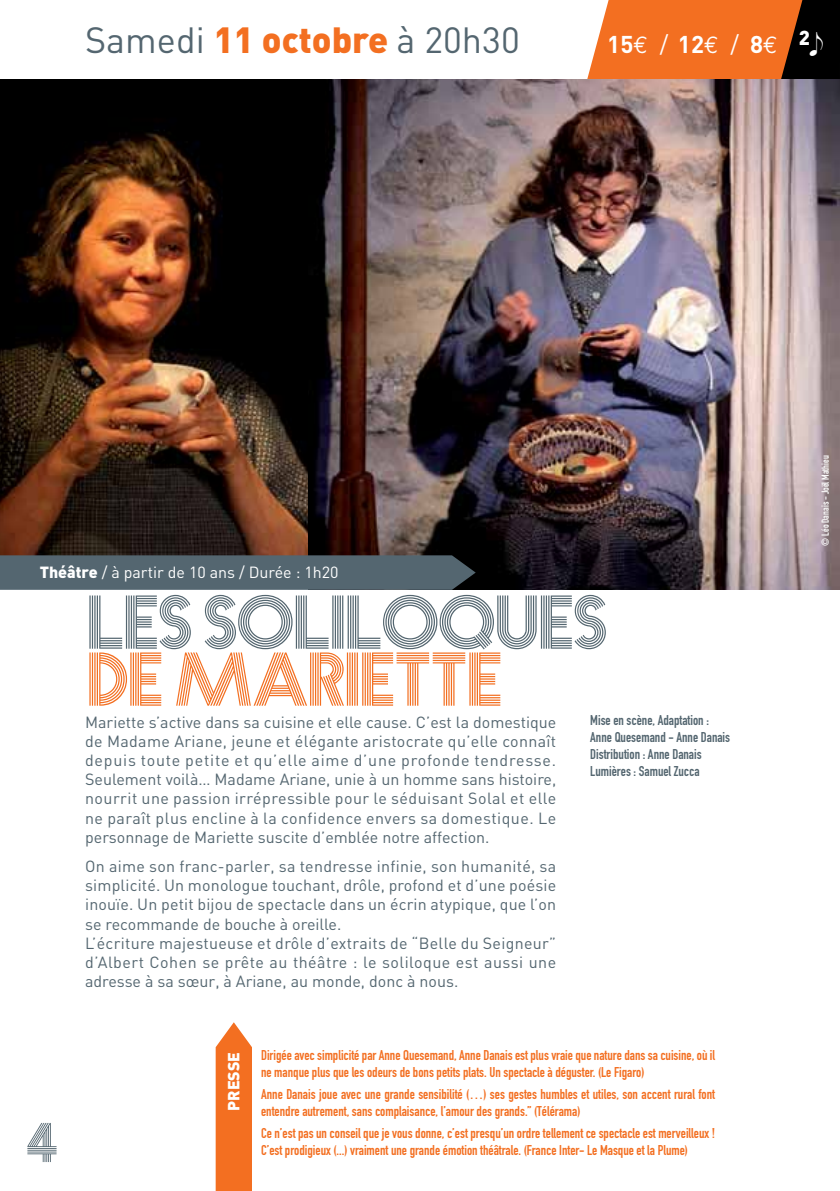
<style>
.page{position:relative;width:840px;height:1191px;background:#fff}
.page>*{position:absolute;margin:0;border:0;box-sizing:border-box;transform-origin:0 0}
.t1{font:68px "Prisma";color:#546670}
.t2{font:68px "Prisma";color:#f36f21}
.t3{font:50px "Prisma";color:#546670}
.t4{font:36px "DIN";color:#546670}
.t5{font:700 24px "DIN";color:#fff}
.t6{font:16px/19.2px "DIN";letter-spacing:.01em;color:#546670;text-align:justify}
.t7{font:16px "DIN";color:#fff}
.t8{font:900 16px "DIN";color:#fff}
.t9{font:14px/16.8px "DIN Engschrift";color:#f36f21}
.t10{font:14px/16.8px "DIN Engschrift";color:#546670}
.t11{font:10px "DIN Engschrift";color:#fff}
.s1{font-weight:900;color:#f36f21}
.s2{font-family:"Euro Mono";font-weight:400}
.s3{font-weight:400}
.s4{font-family:"Sonata";font-weight:400}
.s5{font-weight:900}
</style>
<div class="page">
<svg style="left:215px;top:1022px;width:37px;height:169px;background:#f47c35"></svg>
<img style="left:0;top:79px;width:308px;height:476px">
<img style="left:308px;top:79px;width:531px;height:511px">
<svg style="left:0;top:555px;width:475px;height:35px;background:#52636c"></svg>
<svg style="left:575px;top:0;width:265px;height:124px;background:#b36d4a"></svg>
<h3 class="t4" style="left:85px;top:18px;width:436px">Samedi <span class="s1">11 octobre</span> à 20h30</h3>
<h3 class="t5" style="left:607px;top:29px;width:217px">15<span class="s2">E</span> <span class="s3">/</span> 12<span class="s2">E</span> <span class="s3">/</span> 8<span class="s2">E</span> <sup>2</sup><span class="s4">e</span></h3>
<p class="t7" style="left:40px;top:562px;width:300px"><span class="s5">Théâtre</span> / à partir de 10 ans / Durée : 1h20</p>
<h1 class="t1" style="left:85px;top:571px;width:521px">LES SOLILOQUES</h1>
<h1 class="t2" style="left:85px;top:628px;width:416px">DE MARIETTE</h1>
<h2 class="t3" style="left:24px;top:1105px;width:34px">4</h2>
<p class="t6" style="left:85px;top:712px;width:472px">Mariette s’active dans sa cuisine et elle cause. C’est la domestique de Madame Ariane, jeune et élégante aristocrate qu’elle connaît depuis toute petite et qu’elle aime d’une profonde tendresse.<br>Seulement voilà… Madame Ariane, unie à un homme sans histoire, nourrit une passion irrépressible pour le séduisant Solal et elle ne paraît plus encline à la confidence envers sa domestique. Le personnage de Mariette suscite d’emblée notre affection.</p>
<p class="t6" style="left:85px;top:856px;width:472px;text-align:left">On aime son franc-parler, sa tendresse infinie, son humanité, sa simplicité. Un monologue touchant, drôle, profond et d’une poésie inouïe. Un petit bijou de spectacle dans un écrin atypique, que l’on se recommande de bouche à oreille.<br>L’écriture majestueuse et drôle d’extraits de “Belle du Seigneur” d’Albert Cohen se prête au théâtre : le soliloque est aussi une adresse à sa sœur, à Ariane, au monde, donc à nous.</p>
<p class="t10" style="left:590px;top:712px;width:141px">Mise en scène, Adaptation :<br>Anne Quesemand - Anne Danais<br>Distribution : Anne Danais<br>Lumières : Samuel Zucca</p>
<p class="t8" style="left:223px;top:1110px;width:60px;rotate:-90deg">PRESSE</p>
<p class="t9" style="left:261px;top:1046px;width:455px">Dirigée avec simplicité par Anne Quesemand, Anne Danais est plus vraie que nature dans sa cuisine, où il ne manque plus que les odeurs de bons petits plats. Un spectacle à déguster. (Le Figaro)</p>
<p class="t9" style="left:261px;top:1085px;width:455px">Anne Danais joue avec une grande sensibilité (…) ses gestes humbles et utiles, son accent rural font entendre autrement, sans complaisance, l’amour des grands.” (Télérama)</p>
<p class="t9" style="left:261px;top:1125px;width:455px">Ce n’est pas un conseil que je vous donne, c’est presqu’un ordre tellement ce spectacle est merveilleux !<br>C’est prodigieux (...) vraiment une grande émotion théâtrale. (France Inter- Le Masque et la Plume)</p>
<p class="t11" style="left:819px;top:545px;width:92px;rotate:-90deg">© Léo Danais - Joël Mathieu</p>
</div>
